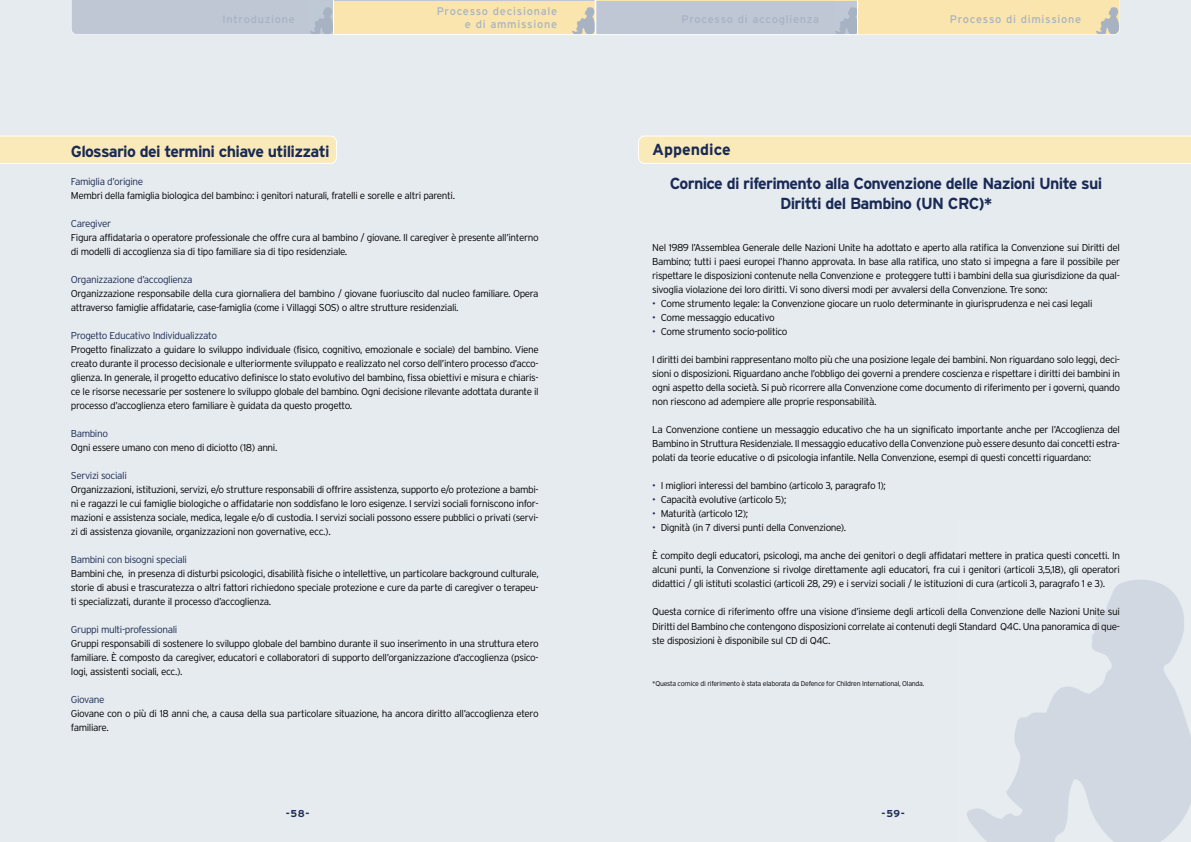
<style>
.page{position:relative;width:1191px;height:842px;background:#fff}
.page>*{position:absolute;margin:0;border:0;box-sizing:border-box;transform-origin:0 0}
.t1{font:700 16px/34px "Interstate";letter-spacing:-.04em;color:#192a56}
.t2{font:11px/13.2px "Interstate";letter-spacing:.065em;color:#a6b2c2;text-align:right}
.t3{font:300 10px/14px "Interstate";letter-spacing:-.04em;color:#000;text-align:justify}
.t4{font:300 10px "Interstate";letter-spacing:-.04em;color:#192a56}
.t5{font:700 10px "Interstate";color:#192a56}
.t6{font:300 7px "Interstate";letter-spacing:-.04em;color:#000}
.s1{color:#192a56}
</style>
<div class="page">
<div style="left:0;top:1px;width:1191px;height:841px;background:#e6ebef"></div>
<svg style="left:0;top:136px;width:337px;height:28px;background:#faeabd"></svg>
<svg style="left:72px;top:1px;width:1048px;height:34px;background:#dbd5c3"></svg>
<svg style="left:638px;top:136px;width:553px;height:28px;background:#faeabd"></svg>
<p class="t2" style="left:437px;top:6px;width:122px">Processo decisionale e di ammissione</p>
<p class="t2" style="left:222px;top:13px;width:74px">Introduzione</p>
<p class="t2" style="left:681px;top:13px;width:139px">Processo di accoglienza</p>
<p class="t2" style="left:950px;top:13px;width:133px">Processo di dimissione</p>
<h1 class="t1" style="left:71px;top:135px;width:260px">Glossario dei termini chiave utilizzati</h1>
<p class="t4" style="left:71px;top:177px;width:74px">Famiglia d’origine</p>
<p class="t3" style="left:71px;top:189px;width:386px">Membri della famiglia biologica del bambino: i genitori naturali, fratelli e sorelle e altri parenti.</p>
<p class="t4" style="left:71px;top:219px;width:42px">Caregiver</p>
<p class="t3" style="left:71px;top:231px;width:469px">Figura affidataria o operatore professionale che offre cura al bambino / giovane. Il caregiver è presente all’interno di modelli di accoglienza sia di tipo familiare sia di tipo residenziale.</p>
<p class="t4" style="left:71px;top:275px;width:123px">Organizzazione d’accoglienza</p>
<p class="t3" style="left:71px;top:287px;width:469px">Organizzazione responsabile della cura giornaliera del bambino / giovane fuoriuscito dal nucleo familiare. Opera attraverso famiglie affidatarie, case-famiglia (come i Villaggi SOS) o altre strutture residenziali.</p>
<p class="t4" style="left:71px;top:331px;width:148px">Progetto Educativo Individualizzato</p>
<p class="t3" style="left:71px;top:343px;width:469px">Progetto finalizzato a guidare lo sviluppo individuale (fisico, cognitivo, emozionale e sociale) del bambino. Viene creato durante il processo decisionale e ulteriormente sviluppato e realizzato nel corso dell’intero processo d’acco&shy;glienza. In generale, il progetto educativo definisce lo stato evolutivo del bambino, fissa obiettivi e misura e chiaris&shy;ce le risorse necessarie per sostenere lo sviluppo globale del bambino. Ogni decisione rilevante adottata durante il processo d’accoglienza etero familiare è guidata da questo progetto.</p>
<p class="t4" style="left:71px;top:429px;width:39px">Bambino</p>
<p class="t3" style="left:71px;top:441px;width:208px">Ogni essere umano con meno di diciotto (18) anni.</p>
<p class="t4" style="left:71px;top:471px;width:58px">Servizi sociali</p>
<p class="t3" style="left:71px;top:483px;width:469px">Organizzazioni, istituzioni, servizi, e/o strutture responsabili di offrire assistenza, supporto e/o protezione a bambi&shy;ni e ragazzi le cui famiglie biologiche o affidatarie non soddisfano le loro esigenze. I servizi sociali forniscono infor&shy;mazioni e assistenza sociale, medica, legale e/o di custodia. I servizi sociali possono essere pubblici o privati (servi&shy;zi di assistenza giovanile, organizzazioni non governative, ecc.).</p>
<p class="t4" style="left:71px;top:555px;width:118px">Bambini con bisogni speciali</p>
<p class="t3" style="left:71px;top:567px;width:469px">Bambini che, in presenza di disturbi psicologici, disabilità fisiche o intellettive, un particolare background culturale, storie di abusi e trascuratezza o altri fattori richiedono speciale protezione e cure da parte di caregiver o terapeu&shy;ti specializzati, durante il processo d’accoglienza.</p>
<p class="t4" style="left:71px;top:625px;width:108px">Gruppi multi-professionali</p>
<p class="t3" style="left:71px;top:637px;width:469px">Gruppi responsabili di sostenere lo sviluppo globale del bambino durante il suo inserimento in una struttura etero familiare. È composto da caregiver, educatori e collaboratori di supporto dell’organizzazione d’accoglienza (psico&shy;logi, assistenti sociali, ecc.).</p>
<p class="t4" style="left:71px;top:695px;width:35px">Giovane</p>
<p class="t3" style="left:71px;top:707px;width:469px">Giovane con o più di 18 anni che, a causa della sua particolare situazione, ha ancora diritto all’accoglienza etero familiare.</p>
<h1 class="t1" style="left:670px;top:134px;width:434px;text-indent:-18px">Appendice<br>Cornice di riferimento alla Convenzione delle Nazioni Unite sui</h1>
<h1 class="t1" style="left:780px;top:188px;width:213px">Diritti del Bambino (UN CRC)*</h1>
<p class="t3" style="left:652px;top:242px;width:469px">Nel 1989 l’Assemblea Generale delle Nazioni Unite ha adottato e aperto alla ratifica la Convenzione sui Diritti del Bambino; tutti i paesi europei l’hanno approvata. In base alla ratifica, uno stato si impegna a fare il possibile per rispettare le disposizioni contenute nella Convenzione e proteggere tutti i bambini della sua giurisdizione da qual&shy;sivoglia violazione dei loro diritti. Vi sono diversi modi per avvalersi della Convenzione. Tre sono:</p>
<p class="t3" style="left:652px;top:298px;width:442px"><span class="s1">•</span> Come strumento legale: la Convenzione giocare un ruolo determinante in giurisprudenza e nei casi legali</p>
<p class="t3" style="left:652px;top:312px;width:124px"><span class="s1">•</span> Come messaggio educativo</p>
<p class="t3" style="left:652px;top:326px;width:137px"><span class="s1">•</span> Come strumento socio-politico</p>
<p class="t3" style="left:652px;top:354px;width:469px">I diritti dei bambini rappresentano molto più che una posizione legale dei bambini. Non riguardano solo leggi, deci&shy;sioni o disposizioni. Riguardano anche l’obbligo dei governi a prendere coscienza e rispettare i diritti dei bambini in ogni aspetto della società. Si può ricorrere alla Convenzione come documento di riferimento per i governi, quando non riescono ad adempiere alle proprie responsabilità.</p>
<p class="t3" style="left:652px;top:424px;width:469px">La Convenzione contiene un messaggio educativo che ha un significato importante anche per l’Accoglienza del Bambino in Struttura Residenziale. Il messaggio educativo della Convenzione può essere desunto dai concetti estra&shy;polati da teorie educative o di psicologia infantile. Nella Convenzione, esempi di questi concetti riguardano:</p>
<p class="t3" style="left:652px;top:480px;width:235px"><span class="s1">•</span> I migliori interessi del bambino (articolo 3, paragrafo 1);</p>
<p class="t3" style="left:652px;top:494px;width:136px"><span class="s1">•</span> Capacità evolutive (articolo 5);</p>
<p class="t3" style="left:652px;top:508px;width:98px"><span class="s1">•</span> Maturità (articolo 12);</p>
<p class="t3" style="left:652px;top:522px;width:196px"><span class="s1">•</span> Dignità (in 7 diversi punti della Convenzione).</p>
<p class="t3" style="left:652px;top:550px;width:469px">È compito degli educatori, psicologi, ma anche dei genitori o degli affidatari mettere in pratica questi concetti. In alcuni punti, la Convenzione si rivolge direttamente agli educatori, fra cui i genitori (articoli 3,5,18), gli operatori didattici / gli istituti scolastici (articoli 28, 29) e i servizi sociali / le istituzioni di cura (articoli 3, paragrafo 1 e 3).</p>
<p class="t3" style="left:652px;top:606px;width:469px">Questa cornice di riferimento offre una visione d’insieme degli articoli della Convenzione delle Nazioni Unite sui Diritti del Bambino che contengono disposizioni correlate ai contenuti degli Standard Q4C. Una panoramica di que&shy;ste disposizioni è disponibile sul CD di Q4C.</p>
<p class="t6" style="left:652px;top:680px;width:274px">*Questa cornice di riferimento è stata elaborata da Defence for Children International, Olanda.</p>
<p class="t5" style="left:286px;top:810px;width:25px">-58-</p>
<p class="t5" style="left:881px;top:810px;width:25px">-59-</p>
</div>
